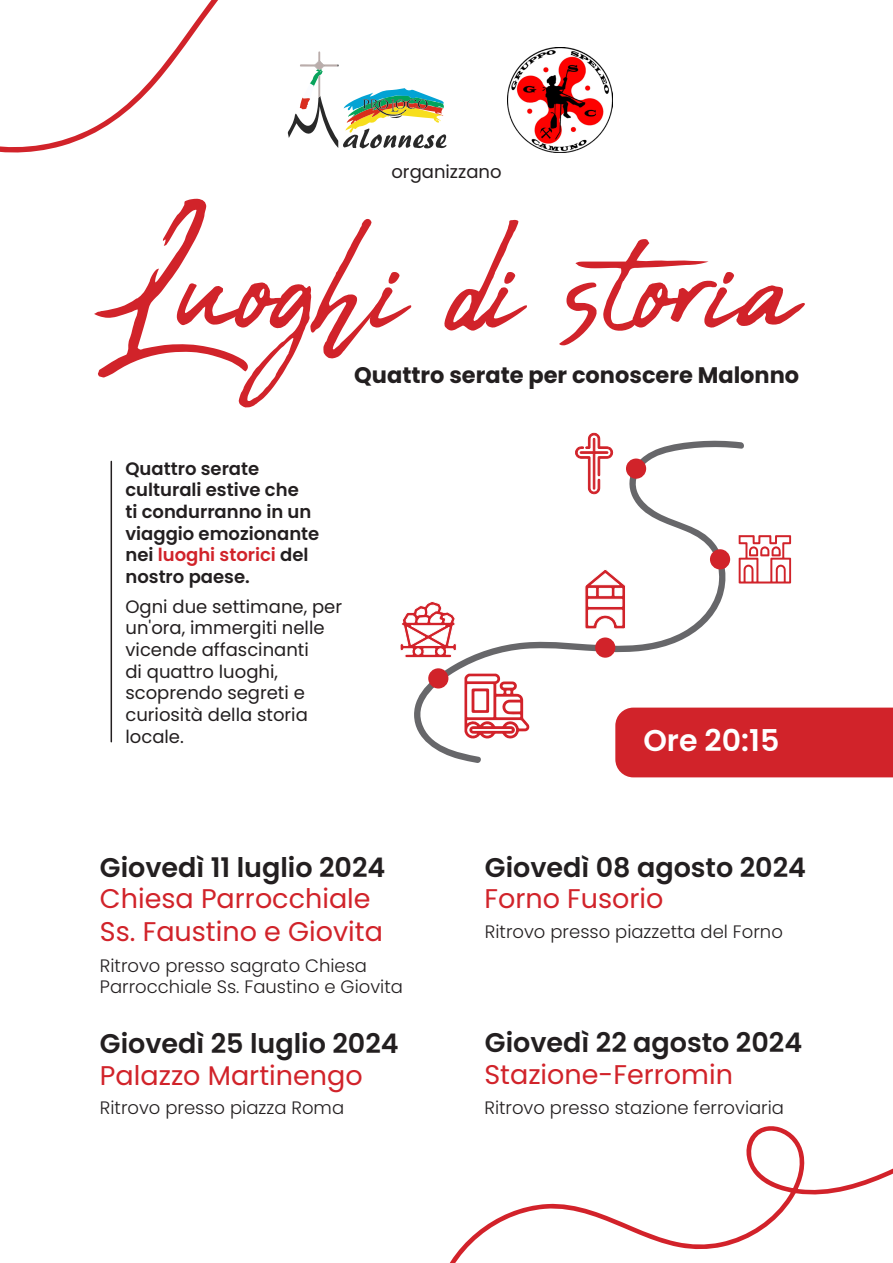
<style>
.page{position:relative;width:893px;height:1263px;background:#fff}
.page>*{position:absolute;margin:0;border:0;box-sizing:border-box;transform-origin:0 0}
.t1{font:210px "Abuget";color:#d1232a}
.t2{font:600 30px "Poppins";color:#fff}
.t3{font:27px/32.4px "Poppins";color:#d1232a}
.t4{font:600 27px "Poppins";color:#231f20}
.t5{font:700 22.5px "Poppins";color:#231f20}
.t6{font:300 18px/21.6px "Poppins";color:#231f20}
.t7{font:18px/21.6px "Poppins";color:#231f20}
.t8{font:600 18px/21.6px "Poppins";color:#231f20}
.s1{color:#d1232a}
</style>
<div class="page">
<hr style="left:111px;top:461px;width:1px;height:281px;background:#231f20">
<svg style="left:414px;top:440px;width:331px;height:323px"></svg>
<div style="left:428px;top:668px;width:20px;height:20px;background:#d1232a;border-radius:50%"></div>
<div style="left:626px;top:458px;width:20px;height:21px;background:#d1232a;border-radius:50%"></div>
<div style="left:710px;top:549px;width:20px;height:20px;background:#d1232a;border-radius:50%"></div>
<svg style="left:584px;top:569px;width:43px;height:109px"></svg>
<svg style="left:400px;top:599px;width:57px;height:59px"></svg>
<svg style="left:464px;top:674px;width:66px;height:66px"></svg>
<svg style="left:575px;top:432px;width:39px;height:63px"></svg>
<svg style="left:739px;top:535px;width:52px;height:48px"></svg>
<svg style="left:449px;top:1126px;width:444px;height:137px"></svg>
<svg style="left:0;top:0;width:613px;height:153px"></svg>
<div style="left:615px;top:708px;width:278px;height:69px;background:#d1232a"></div>
<p class="t7" style="left:391px;top:161px;width:112px">organizzano</p>
<p class="t1" style="left:93px;top:168px;width:708px">Luoghi di storia</p>
<p class="t5" style="left:354px;top:362px;width:447px">Quattro serate per conoscere Malonno</p>
<p class="t8" style="left:125px;top:458px;width:195px">Quattro serate culturali estive che<br>ti condurranno in un viaggio emozionante nei <span class="s1">luoghi storici</span> del nostro paese.</p>
<p class="t7" style="left:125px;top:596px;width:218px">Ogni due settimane, per un'ora, immergiti nelle vicende affascinanti<br>di quattro luoghi, scoprendo segreti e curiosità della storia locale.</p>
<p class="t4" style="left:100px;top:851px;width:287px">Giovedì 11 luglio 2024</p>
<p class="t3" style="left:100px;top:883px;width:285px">Chiesa Parrocchiale<br>Ss. Faustino e Giovita</p>
<p class="t6" style="left:100px;top:955px;width:304px">Ritrovo presso sagrato Chiesa<br>Parrocchiale Ss. Faustino e Giovita</p>
<p class="t4" style="left:100px;top:1027px;width:300px">Giovedì 25 luglio 2024</p>
<p class="t3" style="left:100px;top:1059px;width:264px">Palazzo Martinengo</p>
<p class="t2" style="left:643px;top:723px;width:137px">Ore 20:15</p>
<p class="t4" style="left:485px;top:851px;width:323px">Giovedì 08 agosto 2024</p>
<p class="t3" style="left:484px;top:883px;width:180px">Forno Fusorio</p>
<p class="t6" style="left:485px;top:921px;width:299px">Ritrovo presso piazzetta del Forno</p>
<p class="t4" style="left:485px;top:1027px;width:319px">Giovedì 22 agosto 2024</p>
<p class="t3" style="left:484px;top:1059px;width:250px">Stazione-Ferromin</p>
<p class="t6" style="left:100px;top:1097px;width:246px">Ritrovo presso piazza Roma</p>
<p class="t6" style="left:484px;top:1097px;width:301px">Ritrovo presso stazione ferroviaria</p>
</div>
